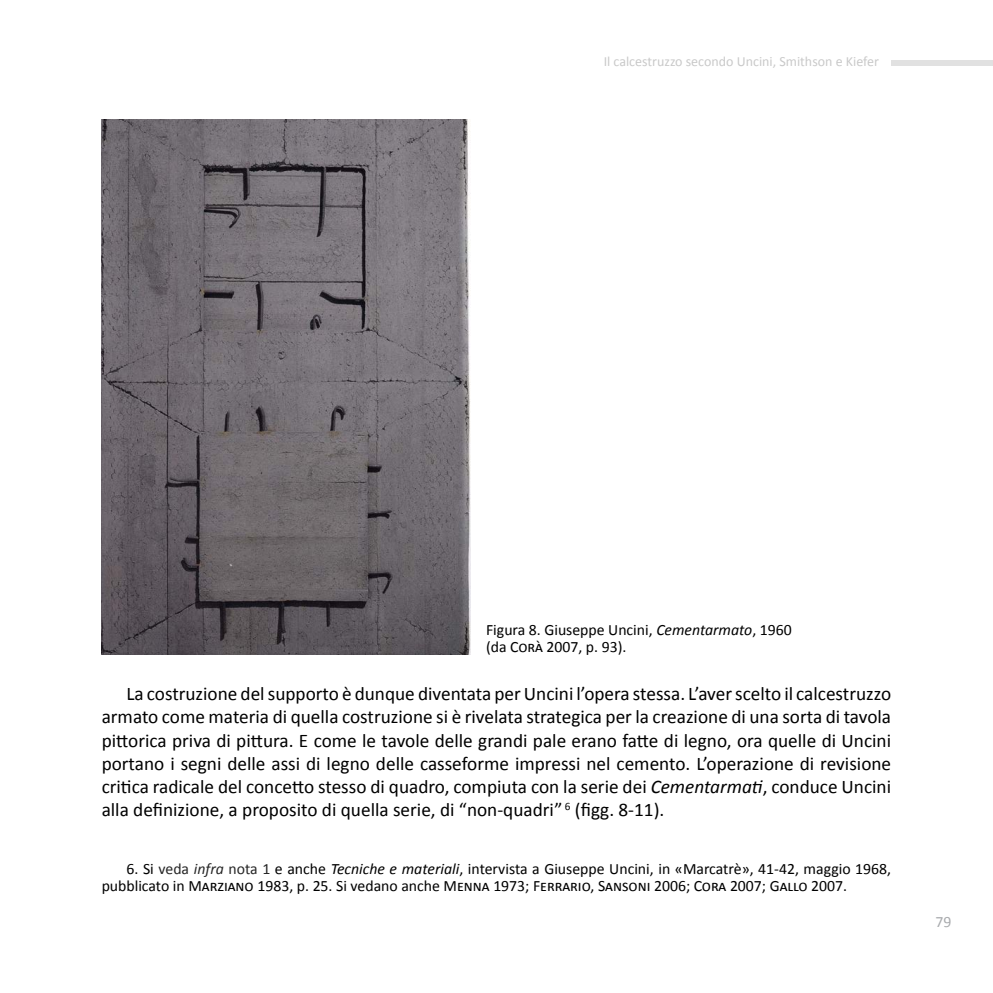
<style>
.page{position:relative;width:993px;height:993px;background:#fff}
.page>*{position:absolute;margin:0;border:0;box-sizing:border-box;transform-origin:0 0}
.t1{font:19.25px/23.1px "Calibri";color:#000;text-align:justify}
.t2{font:15.75px/17.2px "Calibri";color:#000}
.t3{font:15.75px "Calibri";color:#a9abae}
.t4{font:14px "Calibri";color:#c9c9c9}
.s1{font-style:italic}
.s2{color:#262626}
.s3{font-style:italic;color:#262626}
</style>
<div class="page">
<div style="left:891px;top:61px;width:101px;height:5px;background:#e1e1e1"></div>
<img style="left:102px;top:119px;width:368px;height:535px">
<p class="t4" style="left:603px;top:53px;width:277px">Il calcestruzzo secondo Uncini, Smithson e Kiefer</p>
<p class="t2" style="left:486px;top:621px;width:307px">Figura 8. Giuseppe Uncini, <span class="s1">Cementarmato</span>, 1960 (da Corà 2007, p. 93).</p>
<p class="t1" style="left:102px;top:682px;width:790px;text-indent:25px">La costruzione del supporto è dunque diventata per Uncini l’opera stessa. L’aver scelto il calcestruzzo armato come materia di quella costruzione si è rivelata strategica per la creazione di una sorta di tavola pittorica priva di pittura. E come le tavole delle grandi pale erano fatte di legno, ora quelle di Uncini portano i segni delle assi di legno delle casseforme impressi nel cemento. L’operazione di revisione critica radicale del concetto stesso di quadro, compiuta con la serie dei <span class="s1">Cementarmati</span>, conduce Uncini alla definizione, a proposito di quella serie, di “non-quadri” <sup>6</sup> (figg. 8-11).</p>
<p class="t2" style="left:102px;top:860px;width:790px;text-indent:25px">6. Si <span class="s2">veda</span> <span class="s3">infra</span> <span class="s2">nota 1</span> e anche <span class="s1">Tecniche e materiali</span>, intervista a Giuseppe Uncini, in «Marcatrè», 41-42, maggio 1968, pubblicato in Marziano 1983, p. 25. Si vedano anche Menna 1973; Ferrario, Sansoni 2006; Cora 2007; Gallo 2007.</p>
<p class="t3" style="left:935px;top:911px;width:17px">79</p>
</div>
